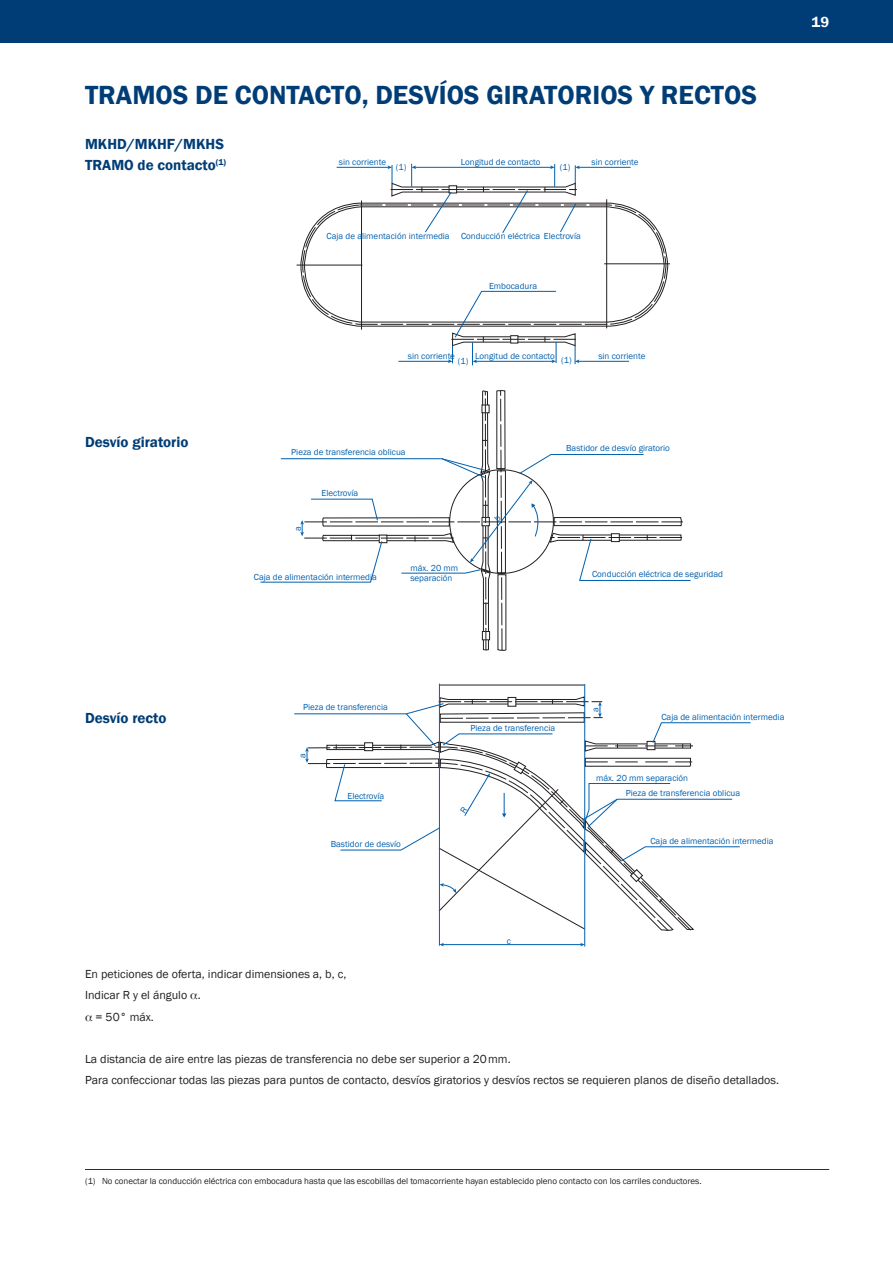
<style>
.page{position:relative;width:893px;height:1263px;background:#fff}
.page>*{position:absolute;margin:0;border:0;box-sizing:border-box;transform-origin:0 0}
.t1{font:600 27px "Franklin Gothic";color:#003d76}
.t2{font:600 15px "Franklin Gothic";color:#003d76}
.t3{font:600 15px "Franklin Gothic";color:#fff}
.t4{font:12px/21.3px "Franklin Gothic";color:#231f20}
.t5{font:9px "Franklin Gothic";color:#0160ae}
.t6{font:9px "Franklin Gothic";color:#231f20}
</style>
<div class="page">
<div style="left:0;top:0;width:893px;height:43px;background:#003d76"></div>
<hr style="left:85px;top:1169px;width:744px;height:1px;background:#231f20">
<hr style="left:297px;top:265px;width:65px;height:1px;background:#231f20">
<hr style="left:604px;top:264px;width:66px;height:1px;background:#231f20">
<hr style="left:439px;top:685px;width:146px;height:1px;background:#231f20">
<hr style="left:439px;top:684px;width:1px;height:262px;background:#0160ae">
<hr style="left:584px;top:684px;width:1px;height:262px;background:#0160ae">
<svg style="left:302px;top:164px;width:366px;height:201px"></svg>
<svg style="left:260px;top:390px;width:431px;height:261px"></svg>
<svg style="left:294px;top:696px;width:457px;height:251px"></svg>
<h1 class="t1" style="left:85px;top:78px;width:673px">TRAMOS DE CONTACTO, DESVÍOS GIRATORIOS Y RECTOS</h1>
<h2 class="t2" style="left:85px;top:135px;width:141px">MKHD/MKHF/MKHS</h2>
<h2 class="t2" style="left:85px;top:156px;width:143px">TRAMO de contacto<sup>(1)</sup></h2>
<h2 class="t2" style="left:85px;top:432px;width:105px">Desvío giratorio</h2>
<p class="t5" style="left:339px;top:156px;width:49px">sin corriente</p>
<p class="t5" style="left:461px;top:156px;width:81px">Longitud de contacto</p>
<p class="t5" style="left:396px;top:161px;width:12px">(1)</p>
<p class="t5" style="left:560px;top:161px;width:12px">(1)</p>
<p class="t5" style="left:591px;top:156px;width:49px">sin corriente</p>
<p class="t5" style="left:327px;top:231px;width:125px">Caja de alimentación intermedia</p>
<p class="t5" style="left:461px;top:231px;width:121px">Conducción eléctrica Electrovía</p>
<p class="t5" style="left:489px;top:280px;width:50px">Embocadura</p>
<p class="t5" style="left:408px;top:351px;width:49px">sin corriente</p>
<p class="t5" style="left:475px;top:351px;width:81px">Longitud de contacto</p>
<p class="t5" style="left:598px;top:351px;width:49px">sin corriente</p>
<p class="t5" style="left:458px;top:355px;width:12px">(1)</p>
<p class="t5" style="left:561px;top:355px;width:12px">(1)</p>
<p class="t5" style="left:291px;top:446px;width:116px">Pieza de transferencia oblicua</p>
<p class="t5" style="left:566px;top:442px;width:105px">Bastidor de desvío giratorio</p>
<p class="t5" style="left:321px;top:487px;width:38px">Electrovía</p>
<p class="t5" style="left:410px;top:562px;width:49px">máx. 20 mm</p>
<p class="t5" style="left:254px;top:571px;width:125px">Caja de alimentación intermedia</p>
<p class="t5" style="left:410px;top:573px;width:43px">separación</p>
<p class="t5" style="left:592px;top:568px;width:132px">Conducción eléctrica de seguridad</p>
<h2 class="t3" style="left:812px;top:12px;width:19px">19</h2>
<h2 class="t2" style="left:85px;top:709px;width:83px">Desvío recto</h2>
<p class="t5" style="left:303px;top:701px;width:86px">Pieza de transferencia</p>
<p class="t5" style="left:590px;top:712px;width:6px;rotate:-90deg">a</p>
<p class="t5" style="left:661px;top:711px;width:125px">Caja de alimentación intermedia</p>
<p class="t5" style="left:470px;top:722px;width:86px">Pieza de transferencia</p>
<p class="t5" style="left:297px;top:758px;width:6px;rotate:-90deg">a</p>
<p class="t5" style="left:596px;top:772px;width:94px">máx. 20 mm separación</p>
<p class="t5" style="left:347px;top:790px;width:38px">Electrovía</p>
<p class="t5" style="left:626px;top:788px;width:116px">Pieza de transferencia oblicua</p>
<p class="t5" style="left:331px;top:839px;width:72px">Bastidor de desvío</p>
<p class="t5" style="left:650px;top:835px;width:125px">Caja de alimentación intermedia</p>
<p class="t5" style="left:507px;top:935px;width:6px">c</p>
<h3 class="t4" style="left:85px;top:964px;width:263px">En peticiones de oferta, indicar dimensiones a, b, c,</h3>
<h3 class="t4" style="left:85px;top:985px;width:117px">Indicar R y el ángulo .</h3>
<h3 class="t4" style="left:96px;top:1006px;width:60px">= 50° máx.</h3>
<h3 class="t4" style="left:85px;top:1049px;width:695px">La distancia de aire entre las piezas de transferencia no debe ser superior a 20mm.<br>Para confeccionar todas las piezas para puntos de contacto, desvíos giratorios y desvíos rectos se requieren planos de diseño detallados.</h3>
<p class="t6" style="left:85px;top:1176px;width:618px">(1) No conectar la conducción eléctrica con embocadura hasta que las escobillas del tomacorriente hayan establecido pleno contacto con los carriles conductores.</p>
</div>
